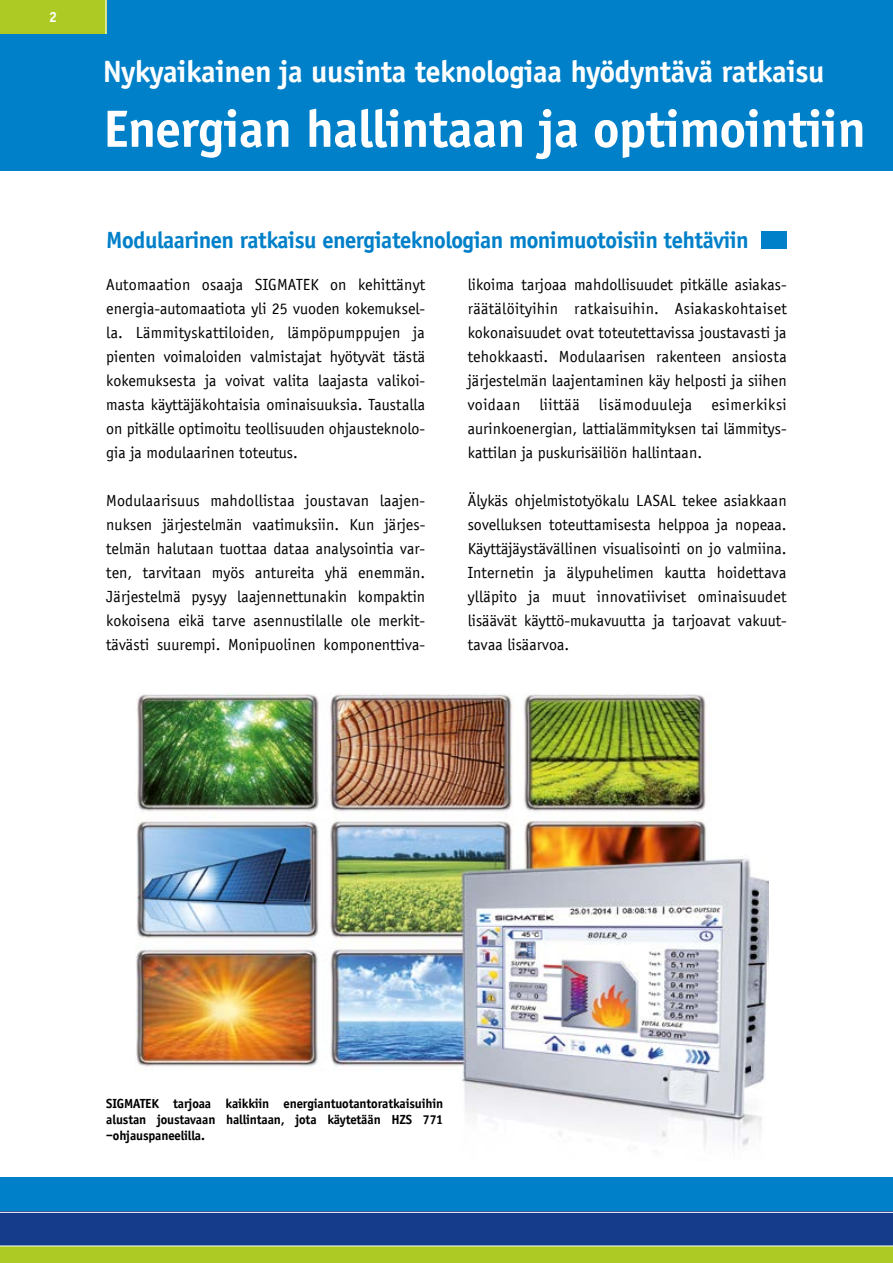
<style>
.page{position:relative;width:893px;height:1263px;background:#fff}
.page>*{position:absolute;margin:0;border:0;box-sizing:border-box;transform-origin:0 0}
.t1{font:700 54px "Officina Sans EF";letter-spacing:-.01em;color:#fff}
.t2{font:700 31.5px "Officina Sans EF";letter-spacing:-.01em;color:#fff}
.t3{font:700 24px "Officina Sans EF";letter-spacing:-.02em;color:#0080c9}
.t4{font:16.5px/24px "Officina Sans EF";color:#000;text-align:justify}
.t5{font:700 15px "Officina Sans EF";color:#fff}
.t6{font:700 13.5px/16.2px "Officina Sans EF";letter-spacing:-.01em;color:#000;text-align:justify}
</style>
<div class="page">
<div style="left:0;top:0;width:893px;height:34px;background:#0080c9"></div>
<div style="left:0;top:0;width:106px;height:34px;background:#adca24"></div>
<hr style="left:106px;top:0;width:1px;height:36px;background:#fff">
<div style="left:0;top:1178px;width:893px;height:34px;background:#0080c9"></div>
<div style="left:0;top:1213px;width:893px;height:32px;background:#143c8a"></div>
<div style="left:0;top:1246px;width:893px;height:17px;background:#adca24"></div>
<img style="left:136px;top:694px;width:632px;height:452px">
<div style="left:0;top:35px;width:893px;height:136px;background:#0080c9"></div>
<div style="left:761px;top:231px;width:26px;height:17px;background:#0080c9"></div>
<p class="t5" style="left:49px;top:8px;width:9px">2</p>
<h2 class="t2" style="left:103px;top:52px;width:723px">Nykyaikainen ja uusinta teknologiaa hyödyntävä ratkaisu</h2>
<h1 class="t1" style="left:103px;top:96px;width:764px">Energian hallintaan ja optimointiin</h1>
<h3 class="t3" style="left:106px;top:226px;width:644px">Modulaarinen ratkaisu energiateknologian monimuotoisiin tehtäviin</h3>
<p class="t4" style="left:106px;top:272px;width:320px">Automaation osaaja SIGMATEK on kehittänyt energia-automaatiota yli 25 vuoden kokemuksel&shy;la. Lämmityskattiloiden, lämpöpumppujen ja pienten voimaloiden valmistajat hyötyvät tästä kokemuksesta ja voivat valita laajasta valikoi&shy;masta käyttäjäkohtaisia ominaisuuksia. Taustalla on pitkälle optimoitu teollisuuden ohjausteknolo&shy;gia ja modulaarinen toteutus.</p>
<p class="t4" style="left:106px;top:488px;width:320px">Modulaarisuus mahdollistaa joustavan laajen&shy;nuksen järjestelmän vaatimuksiin. Kun järjes&shy;telmän halutaan tuottaa dataa analysointia var&shy;ten, tarvitaan myös antureita yhä enemmän.<br>Järjestelmä pysyy laajennettunakin kompaktin kokoisena eikä tarve asennustilalle ole merkit&shy;tävästi suurempi. Monipuolinen komponenttiva-</p>
<p class="t4" style="left:468px;top:272px;width:321px">likoima tarjoaa mahdollisuudet pitkälle asiakas&shy;räätälöityihin ratkaisuihin. Asiakaskohtaiset kokonaisuudet ovat toteutettavissa joustavasti ja tehokkaasti. Modulaarisen rakenteen ansiosta järjestelmän laajentaminen käy helposti ja siihen voidaan liittää lisämoduuleja esimerkiksi aurinkoenergian, lattialämmityksen tai lämmitys&shy;kattilan ja puskurisäiliön hallintaan.</p>
<p class="t4" style="left:468px;top:488px;width:320px">Älykäs ohjelmistotyökalu LASAL tekee asiakkaan sovelluksen toteuttamisesta helppoa ja nopeaa.<br>Käyttäjäystävällinen visualisointi on jo valmiina.<br>Internetin ja älypuhelimen kautta hoidettava ylläpito ja muut innovatiiviset ominaisuudet lisäävät käyttö-mukavuutta ja tarjoavat vakuut&shy;tavaa lisäarvoa.</p>
<p class="t6" style="left:106px;top:1095px;width:338px">SIGMATEK tarjoaa kaikkiin energiantuotantoratkaisuihin alustan joustavaan hallintaan, jota käytetään HZS 771 –ohjauspaneelilla.</p>
</div>
